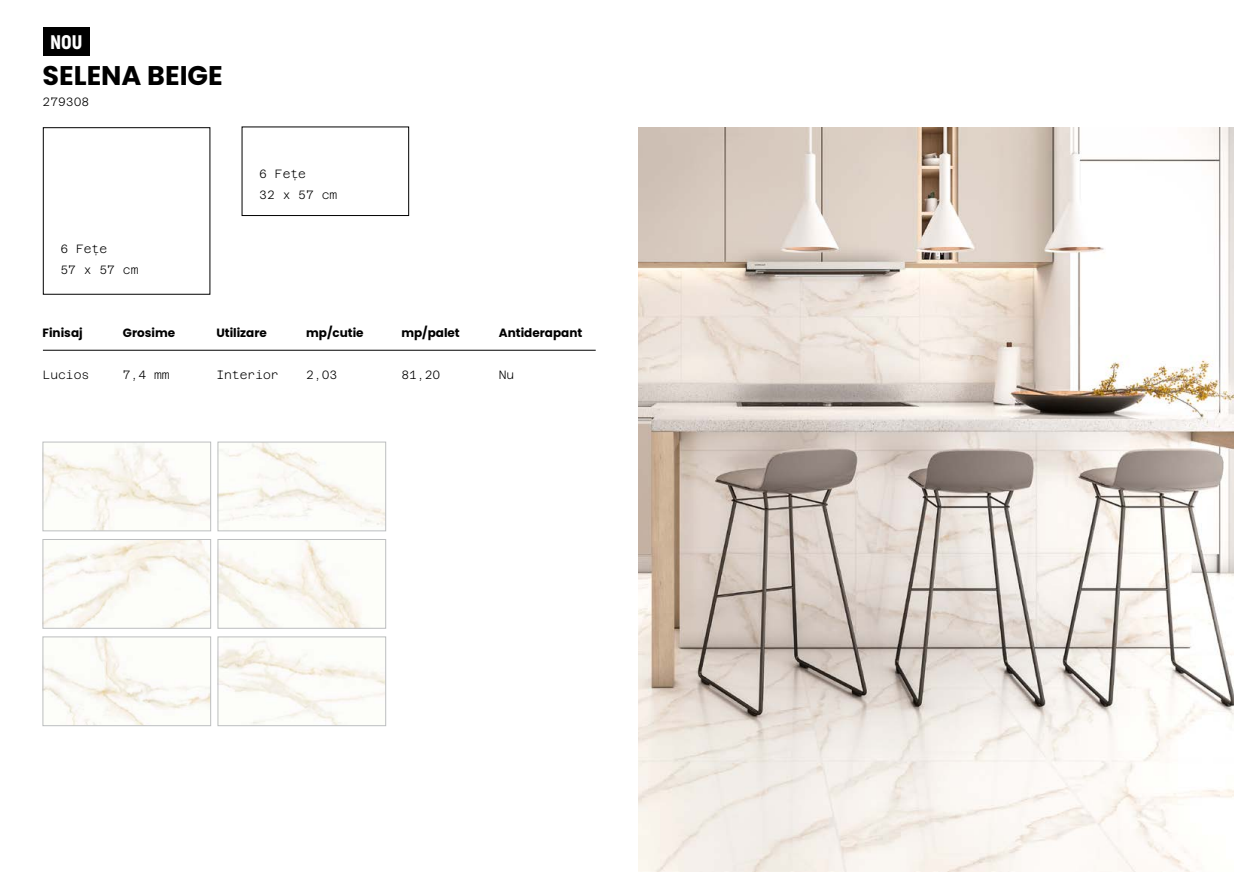
<style>
.page{position:relative;width:1234px;height:872px;background:#fff}
.page>*{position:absolute;margin:0;border:0;box-sizing:border-box;transform-origin:0 0}
.t1{font:700 27px "Poppins";color:#000}
.t2{font:900 19.65px "Akrobat";color:#fff}
.t3{font:100 12px/21px "Azeret Mono";color:#000}
.t4{font:700 12px "Poppins";color:#000}
</style>
<div class="page">
<div style="left:43px;top:127px;width:167px;height:168px;border:1px solid #000"></div>
<img style="left:638px;top:127px;width:595px;height:745px">
<hr style="left:43px;top:350px;width:552px;height:1px;background:#000">
<div style="left:241px;top:127px;width:168px;height:89px;border:1px solid #000"></div>
<img style="left:45px;top:444px;width:164px;height:85px">
<div style="left:43px;top:442px;width:168px;height:89px;border:1px solid #bcbec0"></div>
<img style="left:45px;top:541px;width:164px;height:85px">
<div style="left:43px;top:539px;width:168px;height:89px;border:1px solid #bcbec0"></div>
<img style="left:45px;top:638px;width:164px;height:86px">
<div style="left:43px;top:636px;width:168px;height:90px;border:1px solid #bcbec0"></div>
<img style="left:219px;top:444px;width:165px;height:83px">
<div style="left:217px;top:442px;width:169px;height:89px;border:1px solid #bcbec0"></div>
<img style="left:219px;top:541px;width:145px;height:85px">
<div style="left:217px;top:539px;width:169px;height:89px;border:1px solid #bcbec0"></div>
<img style="left:219px;top:639px;width:165px;height:85px">
<div style="left:217px;top:636px;width:169px;height:90px;border:1px solid #bcbec0"></div>
<div style="left:43px;top:27px;width:46px;height:29px;background:#000"></div>
<h2 class="t2" style="left:50px;top:29px;width:34px">NOU</h2>
<h1 class="t1" style="left:43px;top:59px;width:182px">SELENA BEIGE</h1>
<p class="t3" style="left:43px;top:90px;width:48px">279308</p>
<p class="t3" style="left:60px;top:237px;width:79px">6 Fețe<br>57 x 57 cm</p>
<p class="t3" style="left:259px;top:162px;width:79px">6 Fețe<br>32 x 57 cm</p>
<p class="t4" style="left:43px;top:325px;width:42px">Finisaj</p>
<p class="t4" style="left:123px;top:325px;width:54px">Grosime</p>
<p class="t4" style="left:216px;top:325px;width:52px">Utilizare</p>
<p class="t4" style="left:306px;top:325px;width:59px">mp/cutie</p>
<p class="t4" style="left:401px;top:325px;width:60px">mp/palet</p>
<p class="t4" style="left:498px;top:325px;width:85px">Antiderapant</p>
<p class="t3" style="left:43px;top:363px;width:48px">Lucios</p>
<p class="t3" style="left:123px;top:363px;width:48px">7,4 mm</p>
<p class="t3" style="left:216px;top:363px;width:64px">Interior</p>
<p class="t3" style="left:306px;top:363px;width:33px">2,03</p>
<p class="t3" style="left:401px;top:363px;width:40px">81,20</p>
<p class="t3" style="left:498px;top:363px;width:17px">Nu</p>
</div>
